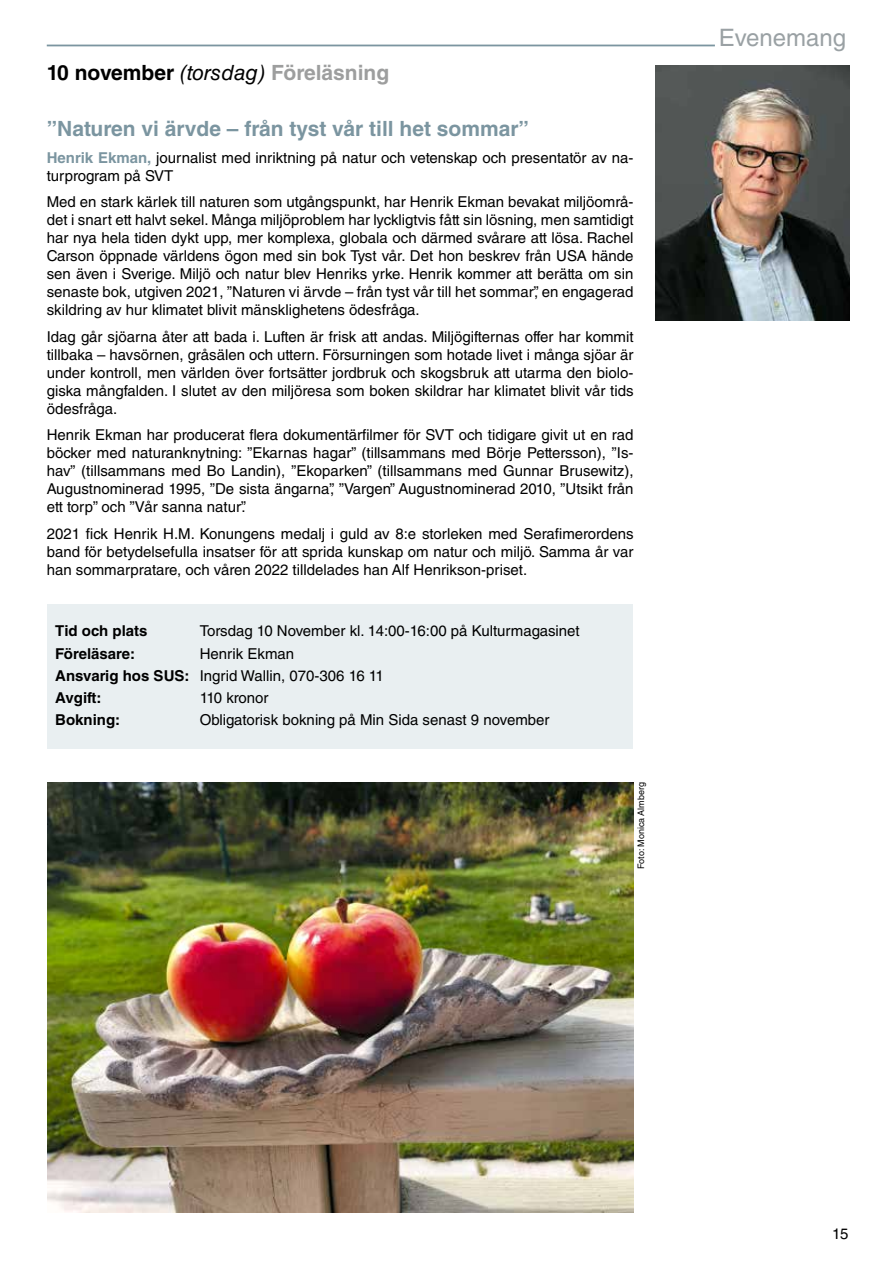
<style>
.page{position:relative;width:893px;height:1263px;background:#fff}
.page>*{position:absolute;margin:0;border:0;box-sizing:border-box;transform-origin:0 0}
.t1{font:24px "Helvetica LT Std";color:#9aa1a4}
.t2{font:700 21px "Helvetica LT Std";color:#7b95a0}
.t3{font:700 21px "Helvetica LT Std";color:#9d9e9e}
.t4{font:15px/18px "Helvetica LT Std";color:#000;text-align:justify}
.t5{font:700 15px "Helvetica LT Std";color:#000}
.t6{font:9px "Helvetica LT Std";color:#000}
.s1{color:#000}
.s2{font-weight:400;font-style:italic;color:#000}
.s3{font-weight:700;color:#7b95a0}
.s4{font-weight:700}
</style>
<div class="page">
<div style="left:47px;top:604px;width:586px;height:145px;background:#e9eff1"></div>
<hr style="left:47px;top:45px;width:668px;height:1px;background:#7b95a0">
<img style="left:655px;top:65px;width:195px;height:255px">
<img style="left:47px;top:782px;width:586px;height:430px">
<h2 class="t3" style="left:47px;top:60px;width:344px"><span class="s1">10 november</span> <span class="s2">(torsdag)</span> Föreläsning</h2>
<h2 class="t2" style="left:47px;top:116px;width:484px">”Naturen vi ärvde – från tyst vår till het sommar”</h2>
<p class="t4" style="left:47px;top:148px;width:588px"><span class="s3">Henrik Ekman,</span> journalist med inriktning på natur och vetenskap och presentatör av na&shy;turprogram på SVT</p>
<p class="t4" style="left:47px;top:193px;width:588px">Med en stark kärlek till naturen som utgångspunkt, har Henrik Ekman bevakat miljöområ&shy;det i snart ett halvt sekel. Många miljöproblem har lyckligtvis fått sin lösning, men samtidigt har nya hela tiden dykt upp, mer komplexa, globala och därmed svårare att lösa. Rachel Carson öppnade världens ögon med sin bok Tyst vår. Det hon beskrev från USA hände sen även i Sverige. Miljö och natur blev Henriks yrke. Henrik kommer att berätta om sin senaste bok, utgiven 2021, ”Naturen vi ärvde – från tyst vår till het sommar”, en engagerad skildring av hur klimatet blivit mänsklighetens ödesfråga.</p>
<p class="t4" style="left:47px;top:327px;width:588px">Idag går sjöarna åter att bada i. Luften är frisk att andas. Miljögifternas offer har kommit tillbaka – havsörnen, gråsälen och uttern. Försurningen som hotade livet i många sjöar är under kontroll, men världen över fortsätter jordbruk och skogsbruk att utarma den biolo&shy;giska mångfalden. I slutet av den miljöresa som boken skildrar har klimatet blivit vår tids ödesfråga.</p>
<p class="t4" style="left:47px;top:426px;width:588px">Henrik Ekman har producerat flera dokumentärfilmer för SVT och tidigare givit ut en rad böcker med naturanknytning: ”Ekarnas hagar” (tillsammans med Börje Pettersson), ”Is&shy;hav” (tillsammans med Bo Landin), ”Ekoparken” (tillsammans med Gunnar Brusewitz), Augustnominerad 1995, ”De sista ängarna”, ”Vargen” Augustnominerad 2010, ”Utsikt från ett torp” och ”Vår sanna natur”.</p>
<p class="t4" style="left:47px;top:524px;width:588px">2021 fick Henrik H.M. Konungens medalj i guld av 8:e storleken med Serafimerordens band för betydelsefulla insatser för att sprida kunskap om natur och miljö. Samma år var han sommarpratare, och våren 2022 tilldelades han Alf Henrikson-priset.</p>
<p class="t5" style="left:55px;top:622px;width:94px">Tid och plats</p>
<p class="t4" style="left:200px;top:622px;width:382px">Torsdag 10 November kl. 14:00-16:00 på Kulturmagasinet</p>
<p class="t5" style="left:55px;top:644px;width:81px">Föreläsare:</p>
<p class="t4" style="left:55px;top:642px;width:330px;line-height:22.2px;text-align:left;text-indent:144px">Henrik Ekman<br><span class="s4">Ansvarig hos SUS:</span> Ingrid Wallin, 070-306 16 11<br><span class="s4">Avgift:</span></p>
<p class="t4" style="left:200px;top:689px;width:70px">110 kronor</p>
<p class="t5" style="left:55px;top:711px;width:66px">Bokning:</p>
<p class="t4" style="left:200px;top:711px;width:351px">Obligatorisk bokning på Min Sida senast 9 november</p>
<p class="t6" style="left:636px;top:869px;width:88px;rotate:-90deg">Foto: Monica Almberg</p>
<h1 class="t1" style="left:719px;top:24px;width:129px">Evenemang</h1>
<p class="t4" style="left:832px;top:1224px;width:18px">15</p>
</div>
